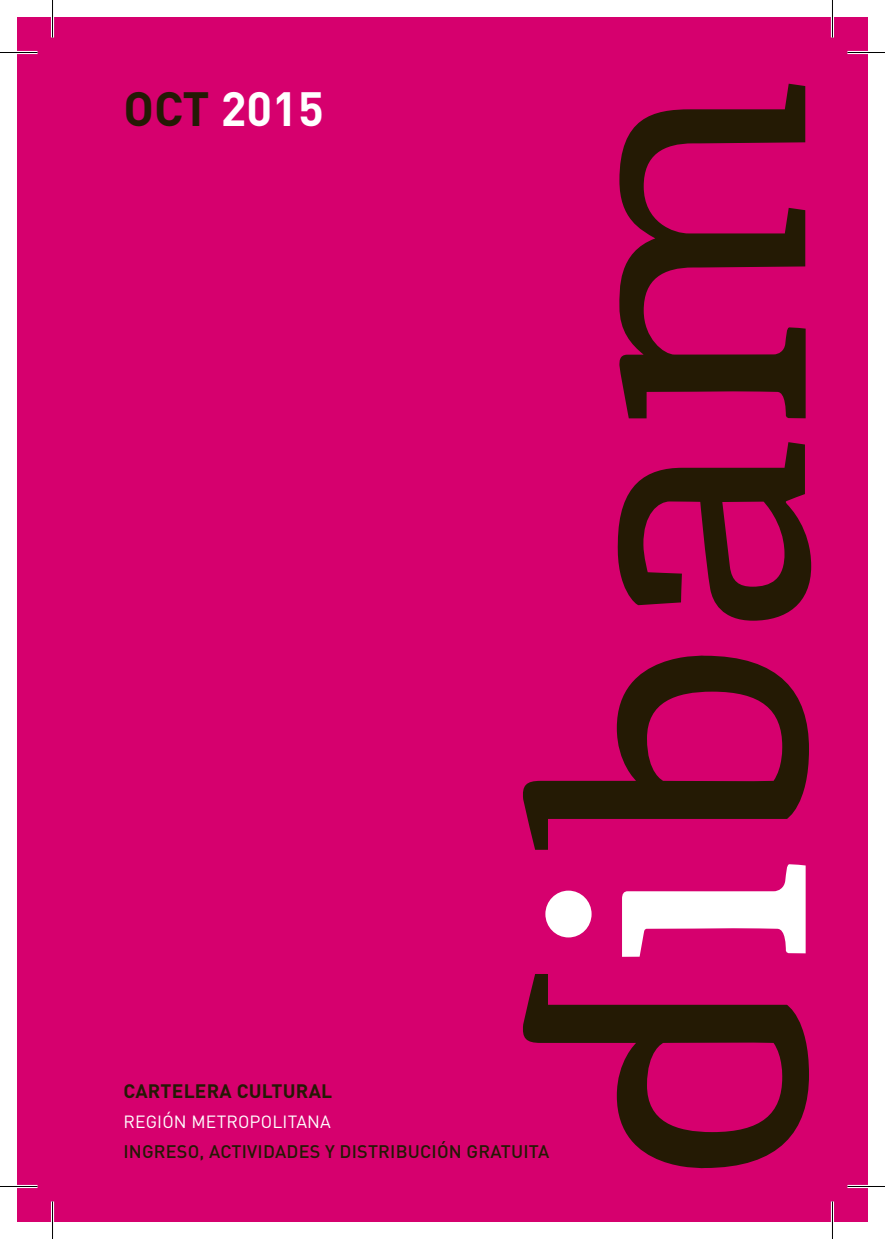
<style>
.page{position:relative;width:885px;height:1239px;background:#fff}
.page>*{position:absolute;margin:0;border:0;box-sizing:border-box;transform-origin:0 0}
.t1{font:700 47.5px "DIN";color:#fff}
.t2{font:700 19.25px "DIN";letter-spacing:.01em;color:#241a04}
.t3{font:500 18px "DIN";letter-spacing:.01em;color:#241a04}
.t4{font:17.5px "DIN";letter-spacing:.01em;color:#fff}
.s1{color:#241a04}
</style>
<div class="page">
<div style="left:17px;top:17px;width:850px;height:1205px;background:#d6006e"></div>
<svg style="left:622px;top:864px;width:183px;height:93px"></svg>
<div style="left:545px;top:891px;width:46px;height:46px;background:#fff;border-radius:50%"></div>
<svg style="left:617px;top:442px;width:194px;height:179px"></svg>
<svg style="left:523px;top:974px;width:286px;height:195px"></svg>
<svg style="left:523px;top:655px;width:286px;height:195px"></svg>
<svg style="left:619px;top:84px;width:186px;height:334px"></svg>
<hr style="left:0;top:51px;width:38px;height:3px;background:#fff">
<hr style="left:847px;top:51px;width:37px;height:3px;background:#fff">
<hr style="left:0;top:1185px;width:38px;height:3px;background:#fff">
<hr style="left:847px;top:1185px;width:37px;height:3px;background:#fff">
<hr style="left:51px;top:0;width:3px;height:38px;background:#fff">
<hr style="left:51px;top:1201px;width:3px;height:38px;background:#fff">
<svg style="left:830px;top:17px;width:4px;height:21px"></svg>
<svg style="left:830px;top:1201px;width:4px;height:21px"></svg>
<hr style="left:0;top:52px;width:38px;height:1px;background:#000">
<hr style="left:847px;top:52px;width:37px;height:1px;background:#000">
<hr style="left:0;top:1186px;width:38px;height:1px;background:#000">
<hr style="left:847px;top:1186px;width:37px;height:1px;background:#000">
<hr style="left:52px;top:0;width:1px;height:38px;background:#000">
<hr style="left:52px;top:1201px;width:1px;height:38px;background:#000">
<hr style="left:832px;top:0;width:1px;height:38px;background:#000">
<hr style="left:832px;top:1201px;width:1px;height:38px;background:#000">
<h1 class="t1" style="left:123px;top:93px;width:202px"><span class="s1">OCT</span> 2015</h1>
<p class="t2" style="left:123px;top:1084px;width:210px">CARTELERA CULTURAL</p>
<p class="t4" style="left:123px;top:1115px;width:209px">REGIÓN METROPOLITANA</p>
<p class="t3" style="left:123px;top:1145px;width:427px">INGRESO, ACTIVIDADES Y DISTRIBUCIÓN GRATUITA</p>
</div>
